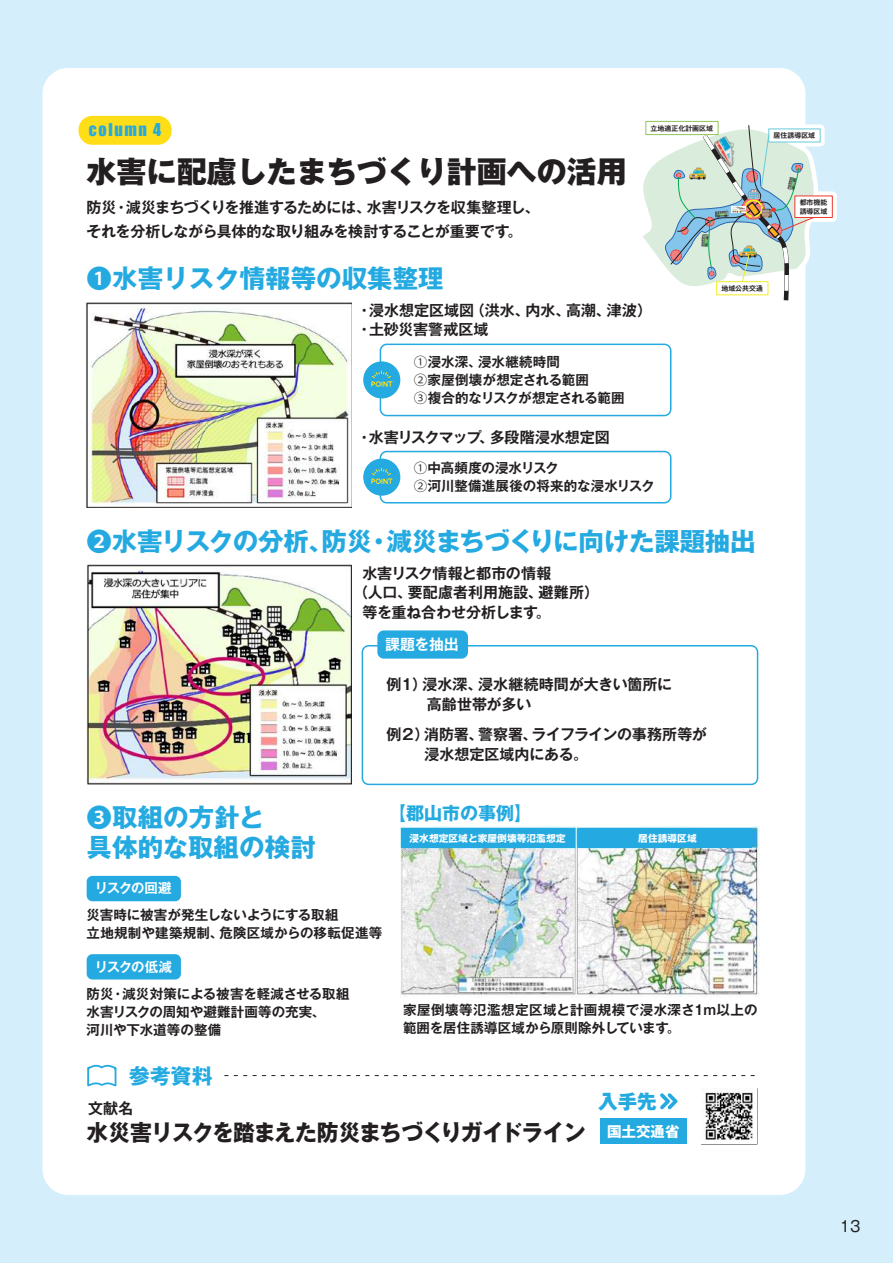
<style>
.page{position:relative;width:893px;height:1263px;background:#d4effb}
.page>*{position:absolute;margin:0;border:0;box-sizing:border-box;transform-origin:0 0}
.t1{font:800 30px "P Gothic MB101 Pr 6 N";color:#231f20}
.t2{font:700 25.5px/30.2px "P Gothic MB101 Pr 6 N";letter-spacing:-.005em;color:#24aae1}
.t3{font:700 22.5px "P Gothic MB101 Pr 6 N";letter-spacing:-.045em;color:#231f20}
.t4{font:700 21px "P Gothic MB101 Pr 6 N";color:#24aae1}
.t5{font:800 19.5px "P Gothic MB101 Pr 6 N";color:#24aae1}
.t6{font:700 18px "P Gothic MB101 Pr 6 N";color:#24aae1}
.t7{font:16.2px "Impact";letter-spacing:.1em;color:#24aae1}
.t8{font:700 15px/19.5px "P Gothic MB101 Pr 6 N De";letter-spacing:-.01em;color:#231f20}
.t9{font:700 15px/24px "P Gothic MB101 Pr 6 N De";letter-spacing:-.03em;color:#231f20}
.t10{font:15px "P Gothic MB101 Pr 6 N";color:#231f20}
.t11{font:700 14.85px "P Gothic MB101 Pr 6 N De";letter-spacing:-.01em;color:#fff}
.t12{font:700 14.55px "P Gothic MB101 Pr 6 N";color:#fff}
.t13{font:700 13.5px/18px "P Gothic MB101 Pr 6 N De";letter-spacing:.005em;color:#231f20}
.t14{font:700 13.35px "P Gothic MB101 Pr 6 N De";letter-spacing:-.065em;color:#fff}
.t15{font:700 9.75px "P Gothic MB101 Pr 6 N";color:#fff}
.t16{font:700 6.9px/8.2px "P Gothic MB101 Pr 6 N De";color:#231f20}
.s1{font-family:"Koz Go Pr 6 N";font-weight:400}
</style>
<div class="page">
<div style="left:43px;top:68px;width:762px;height:1127px;background:#fff;border-radius:26px"></div>
<div style="left:380px;top:344px;width:291px;height:72px;border:2px solid #24aae1;border-radius:6px"></div>
<div style="left:362px;top:645px;width:396px;height:140px;border:2px solid #24aae1;border-radius:6px"></div>
<div style="left:794px;top:196px;width:39px;height:22px;background:#f05850"></div>
<svg style="left:642px;top:121px;width:190px;height:184px"></svg>
<img style="left:86px;top:564px;width:265px;height:220px">
<img style="left:85px;top:303px;width:266px;height:205px">
<svg style="left:87px;top:1064px;width:30px;height:23px"></svg>
<svg style="left:224px;top:1075px;width:531px;height:1px"></svg>
<img style="left:704px;top:1090px;width:49px;height:50px">
<div style="left:600px;top:1119px;width:87px;height:25px;background:#24aae1"></div>
<svg style="left:660px;top:1093px;width:17px;height:16px"></svg>
<div style="left:79px;top:116px;width:93px;height:29px;background:#ffdd17;border-radius:14px"></div>
<div style="left:363px;top:361px;width:37px;height:37px;background:#24aae1;border-radius:19px"></div>
<svg style="left:371px;top:371px;width:21px;height:16px"></svg>
<div style="left:380px;top:451px;width:291px;height:52px;border:2px solid #24aae1;border-radius:6px"></div>
<div style="left:363px;top:459px;width:37px;height:37px;background:#24aae1;border-radius:19px"></div>
<svg style="left:371px;top:468px;width:21px;height:16px"></svg>
<div style="left:377px;top:630px;width:91px;height:29px;background:#24aae1;border-radius:6px"></div>
<div style="left:87px;top:876px;width:94px;height:25px;background:#24aae1;border-radius:6px"></div>
<div style="left:87px;top:954px;width:94px;height:25px;background:#24aae1;border-radius:6px"></div>
<img style="left:400px;top:826px;width:360px;height:172px">
<div style="left:401px;top:829px;width:174px;height:19px;background:#24aae1"></div>
<div style="left:578px;top:829px;width:174px;height:19px;background:#24aae1"></div>
<p class="t7" style="left:89px;top:117px;width:74px">column 4</p>
<h1 class="t1" style="left:87px;top:155px;width:541px">水害に配慮したまちづくり計画への活用</h1>
<p class="t9" style="left:87px;top:196px;width:455px">防災・減災まちづくりを推進するためには、水害リスクを収集整理し、それを分析しながら具体的な取り組みを検討することが重要です。</p>
<p class="t16" style="left:651px;top:124px;width:64px">立地適正化計画区域</p>
<p class="t16" style="left:774px;top:132px;width:43px">居住誘導区域</p>
<p class="t16" style="left:800px;top:199px;width:29px">都市機能誘導区域</p>
<h2 class="t2" style="left:87px;top:265px;width:358px"><span class="s1">❶</span>水害リスク情報等の収集整理</h2>
<p class="t8" style="left:357px;top:301px;width:297px">・浸水想定区域図（洪水、内水、高潮、津波）・土砂災害警戒区域</p>
<p class="t13" style="left:414px;top:353px;width:212px"><span class="s1">①</span>浸水深、浸水継続時間<br><span class="s1">②</span>家屋倒壊が想定される範囲<br><span class="s1">③</span>複合的なリスクが想定される範囲</p>
<p class="t8" style="left:357px;top:428px;width:254px">・水害リスクマップ、多段階浸水想定図</p>
<p class="t13" style="left:414px;top:459px;width:242px"><span class="s1">①</span>中高頻度の浸水リスク<br><span class="s1">②</span>河川整備進展後の将来的な浸水リスク</p>
<p class="t16" style="left:721px;top:285px;width:43px">地域公共交通</p>
<h2 class="t2" style="left:87px;top:527px;width:670px"><span class="s1">❷</span>水害リスクの分析、防災・減災まちづくりに向けた課題抽出</h2>
<p class="t9" style="left:362px;top:562px;width:191px">水害リスク情報と都市の情報</p>
<p class="t8" style="left:353px;top:583px;width:247px">（人口、要配慮者利用施設、避難所）</p>
<p class="t8" style="left:362px;top:603px;width:190px">等を重ね合わせ分析します。</p>
<p class="t11" style="left:385px;top:636px;width:75px">課題を抽出</p>
<p class="t8" style="left:386px;top:675px;width:287px">例１）浸水深、浸水継続時間が大きい箇所に　　 高齢世帯が多い</p>
<p class="t8" style="left:386px;top:725px;width:322px">例２）消防署、警察署、ライフラインの事務所等が　　浸水想定区域内にある。</p>
<h2 class="t2" style="left:87px;top:803px;width:231px"><span class="s1">❸</span>取組の方針と<br>具体的な取組の検討</h2>
<p class="t14" style="left:95px;top:881px;width:78px">リスクの回避</p>
<p class="t13" style="left:87px;top:907px;width:297px">災害時に被害が発生しないようにする取組<br>立地規制や建築規制、危険区域からの移転促進等</p>
<p class="t14" style="left:95px;top:959px;width:79px">リスクの低減</p>
<p class="t13" style="left:87px;top:985px;width:265px">防災・減災対策による被害を軽減させる取組水害リスクの周知や避難計画等の充実、<br>河川や下水道等の整備</p>
<h3 class="t4" style="left:129px;top:1065px;width:85px">参考資料</h3>
<h3 class="t6" style="left:388px;top:803px;width:145px">【郡山市の事例】</h3>
<p class="t15" style="left:409px;top:833px;width:157px">浸水想定区域と家屋倒壊等氾濫想定</p>
<p class="t15" style="left:638px;top:833px;width:60px">居住誘導区域</p>
<p class="t13" style="left:403px;top:1001px;width:356px">家屋倒壊等氾濫想定区域と計画規模で浸水深さ1m以上の範囲を居住誘導区域から原則除外しています。</p>
<p class="t8" style="left:88px;top:1099px;width:46px">文献名</p>
<h3 class="t3" style="left:87px;top:1120px;width:500px">水災害リスクを踏まえた防災まちづくりガイドライン</h3>
<h3 class="t5" style="left:598px;top:1090px;width:60px">入手先</h3>
<p class="t12" style="left:607px;top:1123px;width:74px">国土交通省</p>
<p class="t10" style="left:840px;top:1214px;width:22px">13</p>
</div>
